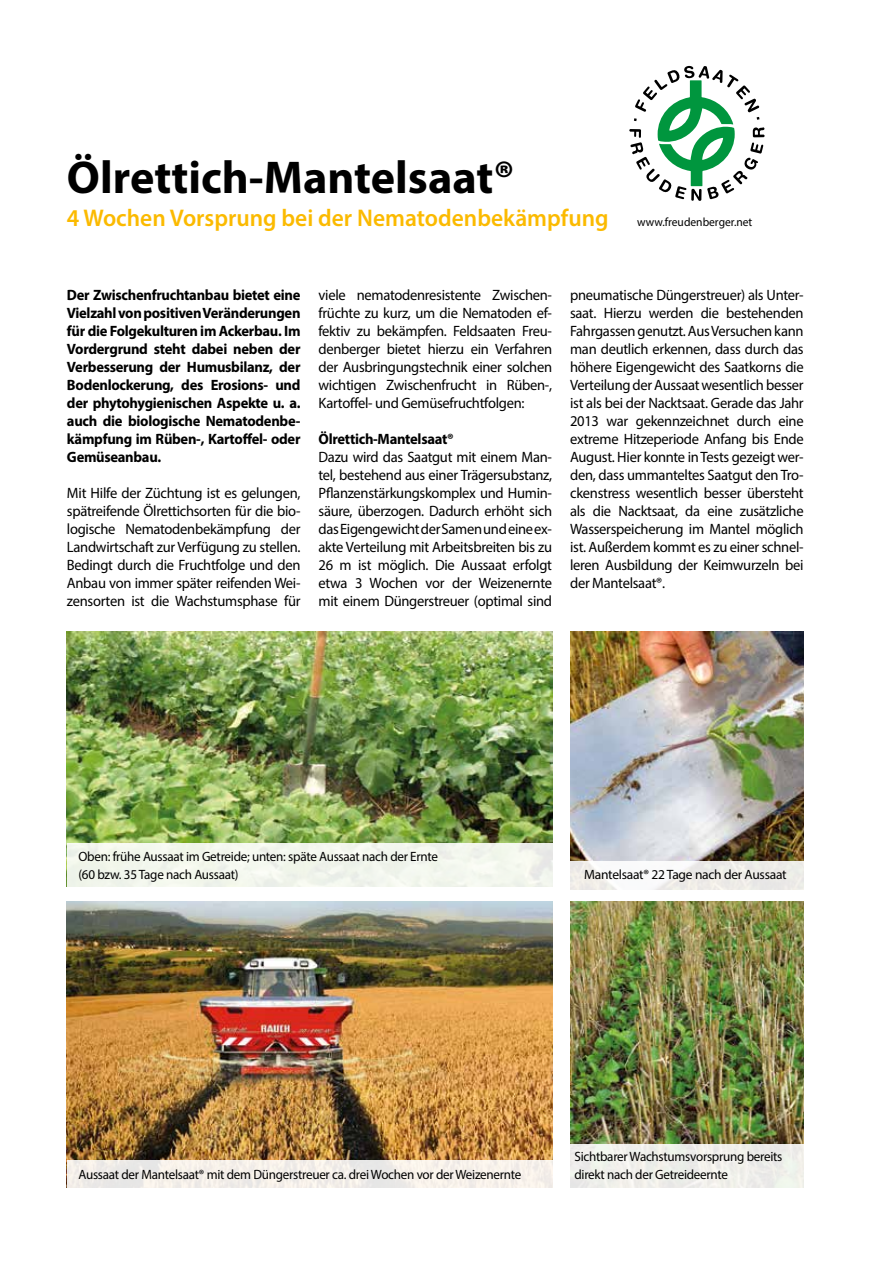
<style>
.page{position:relative;width:893px;height:1263px;background:#fff}
.page>*{position:absolute;margin:0;border:0;box-sizing:border-box;transform-origin:0 0}
.t1{font:700 46.2px "Myriad Pro";color:#000}
.t2{font:600 24.15px "Myriad Pro";color:#fbba00}
.t3{font:15px/18px "Myriad Pro";letter-spacing:-.02em;color:#000;text-align:justify}
.t4{font:700 15px/18px "Myriad Pro";letter-spacing:-.02em;color:#000;text-align:justify}
.t5{font:13.5px/18px "Myriad Pro";letter-spacing:-.02em;color:#000}
.t6{font:12px "Myriad Pro";color:#000;scale:.96 1}
</style>
<div class="page">
<svg style="left:629px;top:66px;width:136px;height:135px"></svg>
<img style="left:67px;top:631px;width:485px;height:212px">
<img style="left:67px;top:901px;width:485px;height:259px">
<img style="left:570px;top:901px;width:234px;height:243px">
<div style="left:67px;top:843px;width:494px;height:51px;background:linear-gradient(to bottom,#f0f4e9,#f8faf5)"></div>
<div style="left:67px;top:1160px;width:494px;height:29px;background:linear-gradient(to right,#efece8,#f7f2ec)"></div>
<div style="left:563px;top:1144px;width:247px;height:45px;background:#efefea"></div>
<img style="left:570px;top:631px;width:234px;height:230px">
<svg style="left:558px;top:861px;width:246px;height:33px"></svg>
<h1 class="t1" style="left:67px;top:147px;width:449px">Ölrettich-Mantelsaat®</h1>
<h2 class="t2" style="left:67px;top:202px;width:543px">4 Wochen Vorsprung bei der Nematodenbekämpfung</h2>
<p class="t6" style="left:637px;top:215px;width:121px">www.freudenberger.net</p>
<p class="t4" style="left:67px;top:285px;width:235px">Der Zwischenfruchtanbau bietet eine Vielzahl von positiven Veränderungen für die Folgekulturen im Ackerbau. Im Vordergrund steht dabei neben der Verbesserung der Humusbilanz, der Bodenlockerung, des Erosions- und der phytohygienischen Aspekte u. a. auch die biologische Nematodenbe&shy;kämpfung im Rüben-, Kartoffel- oder Gemüseanbau.</p>
<p class="t3" style="left:67px;top:483px;width:235px">Mit Hilfe der Züchtung ist es gelungen, spätreifende Ölrettichsorten für die bio&shy;logische Nematodenbekämpfung der Landwirtschaft zur Verfügung zu stellen.<br>Bedingt durch die Fruchtfolge und den Anbau von immer später reifenden Wei&shy;zensorten ist die Wachstumsphase für</p>
<p class="t3" style="left:319px;top:285px;width:235px">viele nematodenresistente Zwischen&shy;früchte zu kurz, um die Nematoden ef&shy;fektiv zu bekämpfen. Feldsaaten Freu&shy;denberger bietet hierzu ein Verfahren der Ausbringungstechnik einer solchen wichtigen Zwischenfrucht in Rüben-, Kartoffel- und Gemüsefruchtfolgen:</p>
<p class="t4" style="left:319px;top:429px;width:137px">Ölrettich-Mantelsaat®</p>
<p class="t3" style="left:319px;top:447px;width:235px">Dazu wird das Saatgut mit einem Man&shy;tel, bestehend aus einer Trägersubstanz, Pflanzenstärkungskomplex und Humin&shy;säure, überzogen. Dadurch erhöht sich das Eigengewicht der Samen und eine ex&shy;akte Verteilung mit Arbeitsbreiten bis zu 26 m ist möglich. Die Aussaat erfolgt etwa 3 Wochen vor der Weizenernte mit einem Düngerstreuer (optimal sind</p>
<p class="t3" style="left:570px;top:285px;width:235px">pneumatische Düngerstreuer) als Unter&shy;saat. Hierzu werden die bestehenden Fahrgassen genutzt. Aus Versuchen kann man deutlich erkennen, dass durch das höhere Eigengewicht des Saatkorns die Verteilung der Aussaat wesentlich besser ist als bei der Nacktsaat. Gerade das Jahr 2013 war gekennzeichnet durch eine extreme Hitzeperiode Anfang bis Ende August. Hier konnte in Tests gezeigt wer&shy;den, dass ummanteltes Saatgut den Tro&shy;ckenstress wesentlich besser übersteht als die Nacktsaat, da eine zusätzliche Wasserspeicherung im Mantel möglich ist. Außerdem kommt es zu einer schnel&shy;leren Ausbildung der Keimwurzeln bei der Mantelsaat®.</p>
<p class="t5" style="left:78px;top:847px;width:361px">Oben: frühe Aussaat im Getreide; unten: späte Aussaat nach der Ernte (60 bzw. 35 Tage nach Aussaat)</p>
<p class="t5" style="left:584px;top:865px;width:204px">Mantelsaat® 22 Tage nach der Aussaat</p>
<p class="t5" style="left:78px;top:1165px;width:444px">Aussaat der Mantelsaat® mit dem Düngerstreuer ca. drei Wochen vor der Weizenernte</p>
<p class="t5" style="left:574px;top:1147px;width:209px">Sichtbarer Wachstumsvorsprung bereits direkt nach der Getreideernte</p>
</div>
